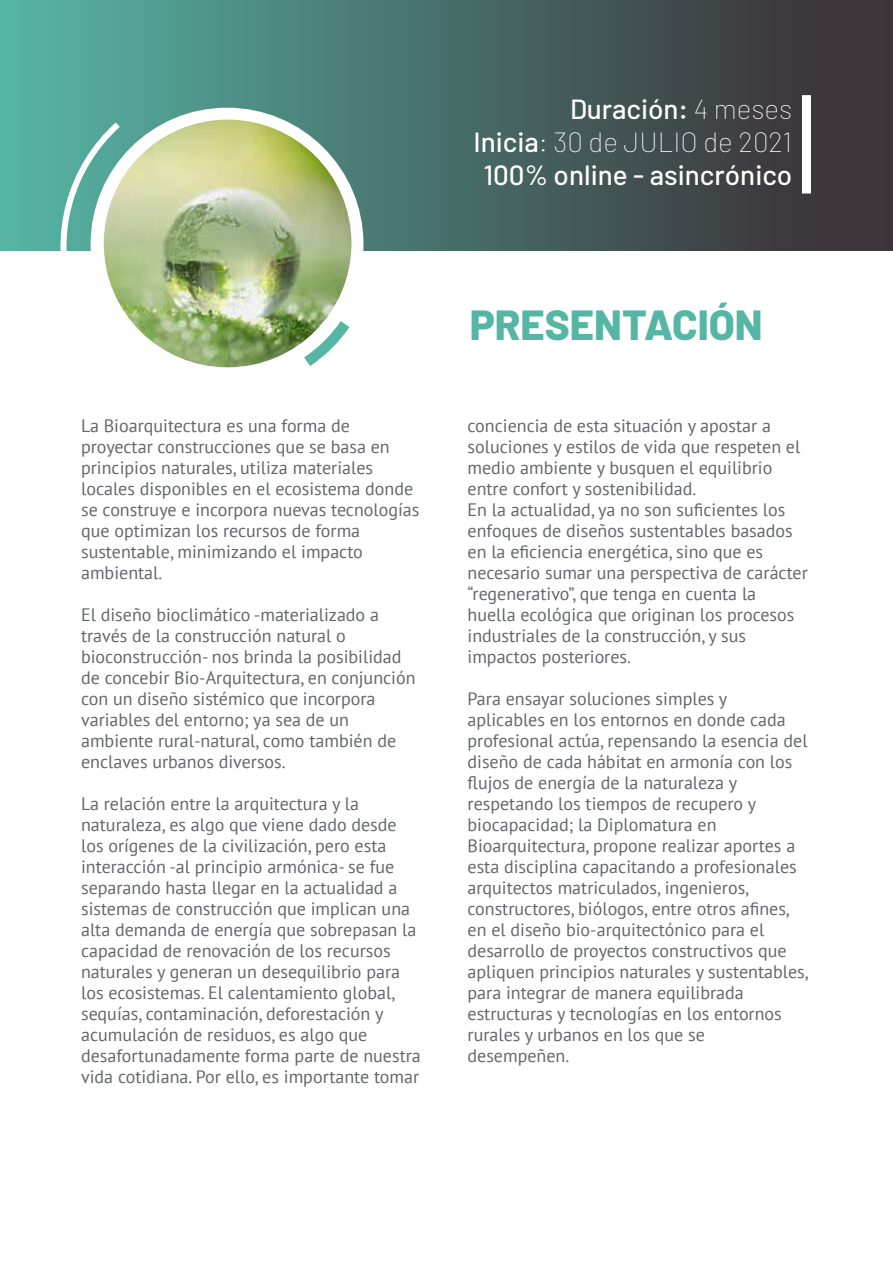
<style>
.page{position:relative;width:893px;height:1263px;background:#fff}
.page>*{position:absolute;margin:0;border:0;box-sizing:border-box;transform-origin:0 0}
.t1{font:800 42px "Barlow";color:#56b6a5}
.t2{font:500 27.75px/33.3px "Barlow";color:#fff;text-align:right}
.t3{font:18px/21px "PT Sans";color:#636569}
.s1{font-weight:100}
</style>
<div class="page">
<div style="left:0;top:0;width:893px;height:250px;background:linear-gradient(to right,#56b5a4,#3a2a32)"></div>
<svg style="left:50px;top:116px;width:76px;height:135px;background:#67b3a6"></svg>
<div style="left:91px;top:108px;width:272px;height:273px;background:#fff;border-radius:50%"></div>
<svg style="left:292px;top:309px;width:58px;height:57px"></svg>
<img style="left:104px;top:120px;width:247px;height:247px;border-radius:124px">
<div style="left:802px;top:95px;width:9px;height:99px;background:#fff"></div>
<p class="t3" style="left:81px;top:415px;width:340px">La Bioarquitectura es una forma de proyectar construcciones que se basa en principios naturales, utiliza materiales locales disponibles en el ecosistema donde se construye e incorpora nuevas tecnologías que optimizan los recursos de forma sustentable, minimizando el impacto ambiental.</p>
<p class="t3" style="left:81px;top:604px;width:336px">El diseño bioclimático -materializado a través de la construcción natural o bioconstrucción- nos brinda la posibilidad de concebir Bio-Arquitectura, en conjunción con un diseño sistémico que incorpora variables del entorno; ya sea de un ambiente rural-natural, como también de enclaves urbanos diversos.</p>
<p class="t3" style="left:81px;top:793px;width:341px">La relación entre la arquitectura y la naturaleza, es algo que viene dado desde los orígenes de la civilización, pero esta interacción -al principio armónica- se fue separando hasta llegar en la actualidad a sistemas de construcción que implican una alta demanda de energía que sobrepasan la capacidad de renovación de los recursos naturales y generan un desequilibrio para los ecosistemas. El calentamiento global, sequías, contaminación, deforestación y acumulación de residuos, es algo que desafortunadamente forma parte de nuestra vida cotidiana. Por ello, es importante tomar</p>
<h2 class="t2" style="left:474px;top:92px;width:320px">Duración: <span class="s1">4 meses<br></span>Inicia<span class="s1">: 30 de JULIO de 2021<br></span>100% online - asincrónico</h2>
<h1 class="t1" style="left:470px;top:294px;width:294px">PRESENTACIÓN</h1>
<p class="t3" style="left:468px;top:415px;width:342px">conciencia de esta situación y apostar a soluciones y estilos de vida que respeten el medio ambiente y busquen el equilibrio entre confort y sostenibilidad.<br>En la actualidad, ya no son suficientes los enfoques de diseños sustentables basados en la eficiencia energética, sino que es necesario sumar una perspectiva de carácter “regenerativo”, que tenga en cuenta la huella ecológica que originan los procesos industriales de la construcción, y sus impactos posteriores.</p>
<p class="t3" style="left:468px;top:688px;width:343px">Para ensayar soluciones simples y aplicables en los entornos en donde cada profesional actúa, repensando la esencia del diseño de cada hábitat en armonía con los flujos de energía de la naturaleza y respetando los tiempos de recupero y biocapacidad; la Diplomatura en Bioarquitectura, propone realizar aportes a esta disciplina capacitando a profesionales arquitectos matriculados, ingenieros, constructores, biólogos, entre otros afines, en el diseño bio-arquitectónico para el desarrollo de proyectos constructivos que apliquen principios naturales y sustentables, para integrar de manera equilibrada estructuras y tecnologías en los entornos rurales y urbanos en los que se desempeñen.</p>
</div>
